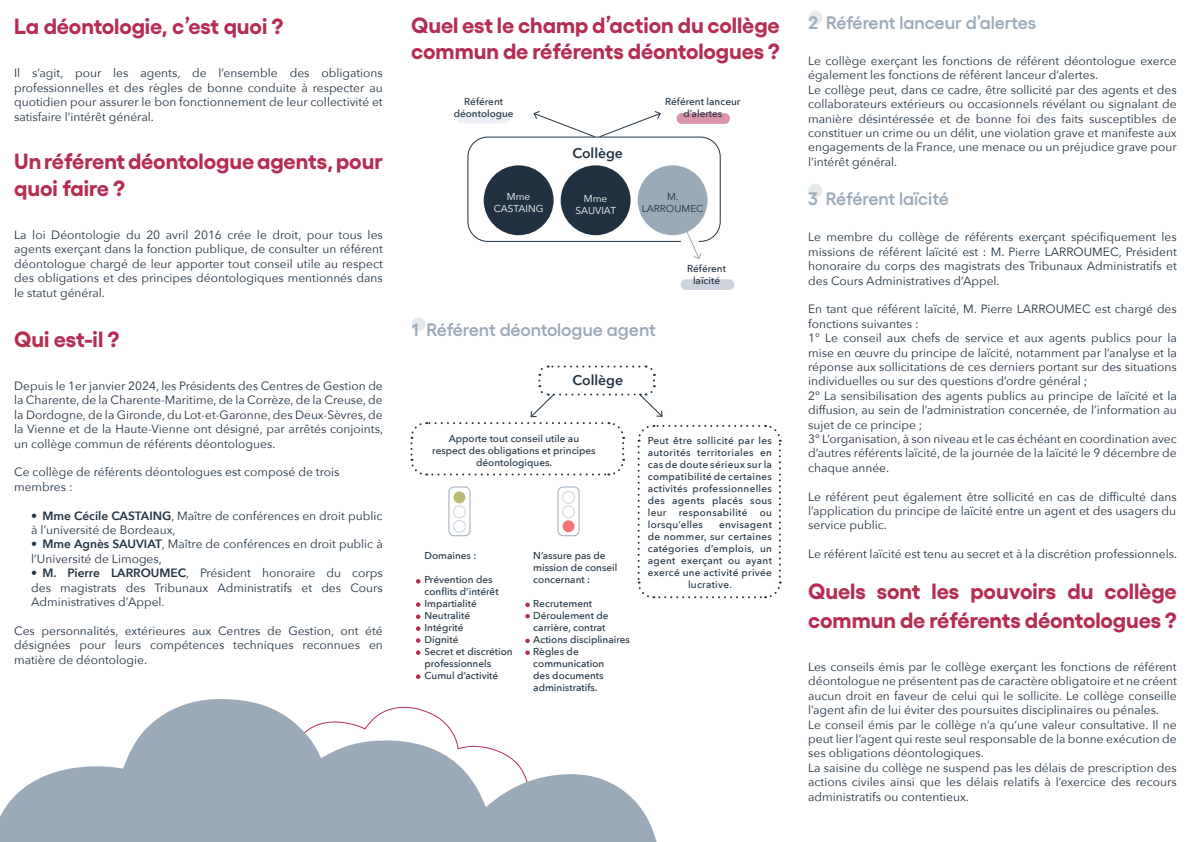
<style>
.page{position:relative;width:1191px;height:842px;background:#fff}
.page>*{position:absolute;margin:0;border:0;box-sizing:border-box;transform-origin:0 0}
.t1{font:700 22px/26.4px "Gellix";letter-spacing:-.005em;color:#b52d51}
.t2{font:600 18px "Gellix";color:#9baab9}
.t3{font:600 14px "Avenir Next";color:#203242}
.t4{font:12px/14.4px "Avenir Next";color:#203242;text-align:justify}
.t5{font:500 10px/12px "Avenir Next";color:#203242}
.t6{font:500 10px "Avenir Next";letter-spacing:.03em;color:#203242}
.t7{font:10px "Avenir Next";color:#fff}
.t8{font:10px "Avenir Next";color:#203242}
.s1{font-weight:600}
</style>
<div class="page">
<div style="left:412px;top:317px;width:13px;height:14px;background:#e5eaef;border-radius:50%"></div>
<div style="left:808px;top:11px;width:14px;height:14px;background:#e5eaef;border-radius:50%"></div>
<div style="left:808px;top:184px;width:14px;height:13px;background:#e5eaef;border-radius:50%"></div>
<div style="left:467px;top:137px;width:253px;height:105px;border:1px solid #203242;border-radius:20px"></div>
<div style="left:484px;top:165px;width:69px;height:70px;background:#203242;border-radius:50%"></div>
<div style="left:637px;top:165px;width:70px;height:70px;background:#9baab9;border-radius:50%"></div>
<div style="left:560px;top:165px;width:70px;height:70px;background:#203242;border-radius:50%"></div>
<div style="left:676px;top:113px;width:54px;height:11px;background:#da96a8;border-radius:5px"></div>
<div style="left:456px;top:113px;width:54px;height:10px;background:#edf0f4;border-radius:5px"></div>
<div style="left:681px;top:279px;width:53px;height:11px;background:#cdd4dc;border-radius:5px"></div>
<div style="left:681px;top:235px;width:18px;height:11px;background:#fff;border-radius:5px"></div>
<svg style="left:683px;top:225px;width:19px;height:34px"></svg>
<svg style="left:416px;top:614px;width:4px;height:5px"></svg>
<svg style="left:416px;top:626px;width:4px;height:5px"></svg>
<svg style="left:416px;top:638px;width:4px;height:5px"></svg>
<svg style="left:416px;top:650px;width:4px;height:5px"></svg>
<svg style="left:416px;top:674px;width:4px;height:5px"></svg>
<svg style="left:525px;top:614px;width:5px;height:4px"></svg>
<svg style="left:525px;top:639px;width:5px;height:4px"></svg>
<svg style="left:525px;top:650px;width:5px;height:5px"></svg>
<svg style="left:410px;top:365px;width:372px;height:242px"></svg>
<svg style="left:0;top:699px;width:657px;height:143px;fill:#9baab9"></svg>
<svg style="left:533px;top:111px;width:128px;height:27px"></svg>
<p class="t1" style="left:14px;top:11px;width:271px">La déontologie, c’est quoi ?</p>
<p class="t4" style="left:14px;top:66px;width:370px">Il s’agit, pour les agents, de l’ensemble des obligations professionnelles et des règles de bonne conduite à respecter au quotidien pour assurer le bon fonctionnement de leur collectivité et satisfaire l’intérêt général.</p>
<p class="t1" style="left:14px;top:146px;width:370px">Un référent déontologue agents, pour quoi faire ?</p>
<p class="t4" style="left:14px;top:227px;width:370px">La loi Déontologie du 20 avril 2016 crée le droit, pour tous les agents exerçant dans la fonction publique, de consulter un référent déontologue chargé de leur apporter tout conseil utile au respect des obligations et des principes déontologiques mentionnés dans le statut général.</p>
<p class="t1" style="left:14px;top:323px;width:107px">Qui est-il ?</p>
<p class="t4" style="left:14px;top:378px;width:370px">Depuis le 1er janvier 2024, les Présidents des Centres de Gestion de la Charente, de la Charente-Maritime, de la Corrèze, de la Creuse, de la Dordogne, de la Gironde, du Lot-et-Garonne, des Deux-Sèvres, de la Vienne et de la Haute-Vienne ont désigné, par arrêtés conjoints, un collège commun de référents déontologues.</p>
<p class="t4" style="left:14px;top:465px;width:327px">Ce collège de référents déontologues est composé de trois</p>
<p class="t4" style="left:14px;top:479px;width:60px">membres :</p>
<p class="t4" style="left:31px;top:508px;width:353px"><span class="s1">• Mme Cécile CASTAING</span>, Maître de conférences en droit public à l’université de Bordeaux,</p>
<p class="t4" style="left:31px;top:537px;width:353px"><span class="s1">• Mme Agnès SAUVIAT</span>, Maître de conférences en droit public à l’Université de Limoges,</p>
<p class="t4" style="left:31px;top:565px;width:353px"><span class="s1">• M. Pierre LARROUMEC</span>, Président honoraire du corps des magistrats des Tribunaux Administratifs et des Cours Administratives d’Appel.</p>
<p class="t4" style="left:14px;top:623px;width:370px">Ces personnalités, extérieures aux Centres de Gestion, ont été désignées pour leurs compétences techniques reconnues en matière de déontologie.</p>
<p class="t1" style="left:411px;top:9px;width:370px">Quel est le champ d’action du collège commun de référents déontologues ?</p>
<p class="t5" style="left:464px;top:95px;width:40px">Référent</p>
<p class="t5" style="left:454px;top:107px;width:61px">déontologue</p>
<p class="t7" style="left:507px;top:188px;width:25px">Mme</p>
<p class="t7" style="left:494px;top:200px;width:51px">CASTAING</p>
<p class="t3" style="left:572px;top:141px;width:52px">Collège</p>
<p class="t7" style="left:584px;top:190px;width:25px">Mme</p>
<p class="t7" style="left:575px;top:202px;width:42px">SAUVIAT</p>
<p class="t5" style="left:665px;top:95px;width:77px;text-align:center">Référent lanceur d’alertes</p>
<p class="t8" style="left:667px;top:188px;width:13px">M.</p>
<p class="t8" style="left:642px;top:200px;width:63px">LARROUMEC</p>
<p class="t5" style="left:687px;top:262px;width:40px">Référent</p>
<p class="t5" style="left:693px;top:274px;width:29px">laïcité</p>
<p class="t2" style="left:412px;top:315px;width:246px">1 Référent déontologue agent</p>
<p class="t3" style="left:572px;top:368px;width:52px">Collège</p>
<p class="t5" style="left:432px;top:432px;width:165px;text-align:center">Apporte tout conseil utile au respect des obligations et principes déontologiques.</p>
<p class="t5" style="left:648px;top:434px;width:126px;text-align:justify">Peut être sollicité par les autorités territoriales en cas de doute sérieux sur la compatibilité de certaines activités professionnelles des agents placés sous leur responsabilité ou lorsqu’elles</p>
<p class="t6" style="left:719px;top:516px;width:54px">envisagent</p>
<p class="t6" style="left:648px;top:528px;width:126px">de nommer, sur certaines</p>
<p class="t6" style="left:648px;top:540px;width:126px">catégories d’emplois, un</p>
<p class="t6" style="left:648px;top:552px;width:126px">agent exerçant ou ayant</p>
<p class="t6" style="left:648px;top:564px;width:126px">exercé une activité privée</p>
<p class="t6" style="left:688px;top:576px;width:46px">lucrative.</p>
<p class="t5" style="left:533px;top:549px;width:86px">N’assure pas de mission de conseil concernant :</p>
<p class="t5" style="left:533px;top:597px;width:77px">Recrutement<br>Déroulement de carrière, contrat</p>
<p class="t5" style="left:533px;top:633px;width:98px">Actions disciplinaires</p>
<p class="t5" style="left:533px;top:645px;width:73px">Règles de communication des documents administratifs.</p>
<p class="t5" style="left:424px;top:549px;width:54px">Domaines :</p>
<p class="t5" style="left:424px;top:573px;width:76px">Prévention des conflits d’intérêt</p>
<p class="t5" style="left:424px;top:597px;width:54px">Impartialité</p>
<p class="t5" style="left:424px;top:609px;width:47px">Neutralité</p>
<p class="t5" style="left:424px;top:621px;width:41px">Intégrité</p>
<p class="t5" style="left:424px;top:633px;width:35px">Dignité</p>
<p class="t5" style="left:424px;top:645px;width:90px">Secret et discrétion professionnels</p>
<p class="t5" style="left:424px;top:669px;width:75px">Cumul d’activité</p>
<p class="t2" style="left:808px;top:9px;width:229px">2 Référent lanceur d’alertes</p>
<p class="t4" style="left:808px;top:53px;width:370px">Le collège exerçant les fonctions de référent déontologue exerce également les fonctions de référent lanceur d’alertes.</p>
<p class="t4" style="left:808px;top:82px;width:370px">Le collège peut, dans ce cadre, être sollicité par des agents et des collaborateurs extérieurs ou occasionnels révélant ou signalant de manière désintéressée et de bonne foi des faits susceptibles de constituer un crime ou un délit, une violation grave et manifeste aux engagements de la France, une menace ou un préjudice grave pour l’intérêt général.</p>
<p class="t2" style="left:808px;top:185px;width:142px">3 Référent laïcité</p>
<p class="t4" style="left:808px;top:230px;width:370px">Le membre du collège de référents exerçant spécifiquement les missions de référent laïcité est : M. Pierre LARROUMEC, Président honoraire du corps des magistrats des Tribunaux Administratifs et des Cours Administratives d’Appel.</p>
<p class="t4" style="left:808px;top:302px;width:370px">En tant que référent laïcité, M. Pierre LARROUMEC est chargé des fonctions suivantes :</p>
<p class="t4" style="left:808px;top:330px;width:370px">1° Le conseil aux chefs de service et aux agents publics pour la mise en œuvre du principe de laïcité, notamment par l’analyse et la réponse aux sollicitations de ces derniers portant sur des situations individuelles ou sur des questions d’ordre général ;</p>
<p class="t4" style="left:808px;top:388px;width:370px">2° La sensibilisation des agents publics au principe de laïcité et la diffusion, au sein de l’administration concernée, de l’information au sujet de ce principe ;</p>
<p class="t4" style="left:808px;top:431px;width:370px">3° L’organisation, à son niveau et le cas échéant en coordination avec</p>
<p class="t4" style="left:808px;top:446px;width:370px">d’autres référents laïcité, de la journée de la laïcité le 9 décembre de</p>
<p class="t4" style="left:808px;top:460px;width:83px">chaque année.</p>
<p class="t4" style="left:808px;top:489px;width:370px">Le référent peut également être sollicité en cas de difficulté dans l’application du principe de laïcité entre un agent et des usagers du</p>
<p class="t4" style="left:808px;top:518px;width:80px">service public.</p>
<p class="t4" style="left:808px;top:546px;width:370px">Le référent laïcité est tenu au secret et à la discrétion professionnels.</p>
<p class="t1" style="left:808px;top:574px;width:370px;line-height:28.8px">Quels sont les pouvoirs du collège commun de référents déontologues ?</p>
<p class="t4" style="left:808px;top:659px;width:370px">Les conseils émis par le collège exerçant les fonctions de référent déontologue ne présentent pas de caractère obligatoire et ne créent aucun droit en faveur de celui qui le sollicite. Le collège conseille l’agent afin de lui éviter des poursuites disciplinaires ou pénales.</p>
<p class="t4" style="left:808px;top:717px;width:370px">Le conseil émis par le collège n’a qu’une valeur consultative. Il ne peut lier l’agent qui reste seul responsable de la bonne exécution de ses obligations déontologiques.</p>
<p class="t4" style="left:808px;top:760px;width:370px">La saisine du collège ne suspend pas les délais de prescription des actions civiles ainsi que les délais relatifs à l’exercice des recours administratifs ou contentieux.</p>
</div>
